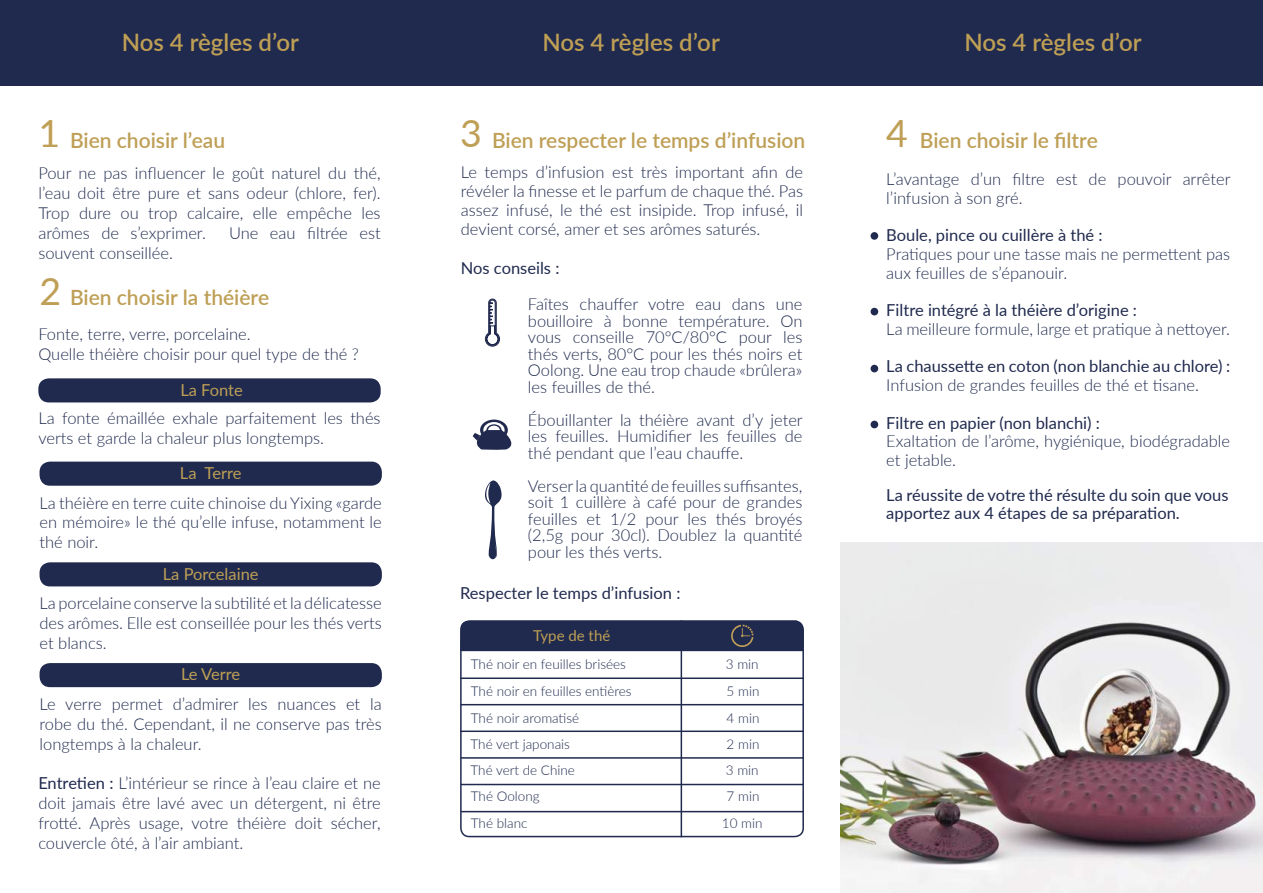
<style>
.page{position:relative;width:1263px;height:893px;background:#fff}
.page>*{position:absolute;margin:0;border:0;box-sizing:border-box;transform-origin:0 0}
.t1{font:37.5px "Lato";color:#be9f55}
.t2{font:600 24px "Lato";color:#be9f55}
.t3{font:600 21px "Lato";color:#be9f55}
.t4{font:300 16.5px/19.8px "Lato";color:#202a4e;text-align:justify}
.t5{font:16.5px/18.8px "Lato";color:#202a4e}
.t6{font:16.5px "Lato";color:#be9f55}
.t7{font:15px "Lato";color:#be9f55}
.t8{font:300 13.5px/26.5px "Lato";color:#202a4e}
.s1{font-weight:400}
</style>
<div class="page">
<div style="left:0;top:0;width:1263px;height:85px;background:#202a4e"></div>
<div style="left:38px;top:378px;width:343px;height:24px;background:#202a4e;border-radius:10px"></div>
<div style="left:40px;top:462px;width:342px;height:24px;background:#202a4e;border-radius:10px"></div>
<div style="left:40px;top:562px;width:342px;height:24px;background:#202a4e;border-radius:10px"></div>
<div style="left:40px;top:663px;width:342px;height:24px;background:#202a4e;border-radius:10px"></div>
<div style="left:460px;top:620px;width:344px;height:217px;border:2px solid #202a4e;border-radius:9px"></div>
<hr style="left:460px;top:677px;width:343px;height:2px;background:#202a4e">
<hr style="left:460px;top:704px;width:343px;height:1px;background:#202a4e">
<hr style="left:460px;top:730px;width:343px;height:2px;background:#202a4e">
<hr style="left:460px;top:757px;width:343px;height:2px;background:#202a4e">
<hr style="left:461px;top:784px;width:343px;height:1px;background:#202a4e">
<hr style="left:461px;top:811px;width:343px;height:1px;background:#202a4e">
<hr style="left:681px;top:620px;width:1px;height:217px;background:#202a4e">
<div style="left:460px;top:620px;width:344px;height:31px;background:#202a4e"></div>
<svg style="left:485px;top:298px;width:15px;height:49px"></svg>
<svg style="left:473px;top:420px;width:39px;height:30px"></svg>
<svg style="left:485px;top:480px;width:17px;height:79px"></svg>
<div style="left:870px;top:232px;width:8px;height:8px;background:#202a4e;border-radius:50%"></div>
<div style="left:870px;top:308px;width:8px;height:7px;background:#202a4e;border-radius:50%"></div>
<div style="left:870px;top:365px;width:8px;height:7px;background:#202a4e;border-radius:50%"></div>
<div style="left:870px;top:421px;width:8px;height:7px;background:#202a4e;border-radius:50%"></div>
<img style="left:840px;top:542px;width:423px;height:351px">
<h2 class="t2" style="left:122px;top:25px;width:179px">Nos 4 règles d’or</h2>
<h2 class="t2" style="left:542px;top:25px;width:179px">Nos 4 règles d’or</h2>
<h2 class="t2" style="left:964px;top:25px;width:179px">Nos 4 règles d’or</h2>
<h1 class="t1" style="left:38px;top:107px;width:23px">1</h1>
<h1 class="t1" style="left:460px;top:107px;width:23px">3</h1>
<p class="t3" style="left:70px;top:125px;width:157px">Bien choisir l’eau</p>
<p class="t3" style="left:492px;top:125px;width:315px">Bien respecter le temps d’infusion</p>
<p class="t4" style="left:38px;top:163px;width:344px">Pour ne pas influencer le goût naturel du thé, l’eau doit être pure et sans odeur (chlore, fer).<br>Trop dure ou trop calcaire, elle empêche les arômes de s’exprimer.</p>
<p class="t4" style="left:229px;top:222px;width:153px">Une eau filtrée est</p>
<p class="t4" style="left:38px;top:242px;width:136px">souvent conseillée.</p>
<h1 class="t1" style="left:40px;top:265px;width:23px">2</h1>
<p class="t3" style="left:70px;top:283px;width:201px">Bien choisir la théière</p>
<p class="t4" style="left:38px;top:324px;width:322px">Fonte, terre, verre, porcelaine.<br>Quelle théière choisir pour quel type de thé ?</p>
<p class="t6" style="left:180px;top:378px;width:64px">La Fonte</p>
<p class="t4" style="left:38px;top:408px;width:344px">La fonte émaillée exhale parfaitement les thés verts et garde la chaleur plus longtemps.</p>
<p class="t6" style="left:180px;top:461px;width:63px">La Terre</p>
<p class="t4" style="left:40px;top:492px;width:344px">La théière en terre cuite chinoise du Yixing «garde en mémoire» le thé qu’elle infuse, notamment le thé noir.</p>
<p class="t6" style="left:163px;top:562px;width:97px">La Porcelaine</p>
<p class="t4" style="left:40px;top:593px;width:344px">La porcelaine conserve la subtilité et la délicatesse des arômes. Elle est conseillée pour les thés verts et blancs.</p>
<p class="t4" style="left:461px;top:162px;width:344px;line-height:18.8px">Le temps d’infusion est très important afin de révéler la finesse et le parfum de chaque thé. Pas assez infusé, le thé est insipide. Trop infusé, il devient corsé, amer et ses arômes saturés.</p>
<p class="t5" style="left:461px;top:258px;width:100px">Nos conseils :</p>
<p class="t4" style="left:528px;top:295px;width:276px;line-height:16.5px">Faîtes chauffer votre eau dans une bouilloire à bonne température. On vous conseille 70°C/80°C pour les thés verts, 80°C pour les thés noirs et Oolong. Une eau trop chaude «brûlera» les feuilles de thé.</p>
<p class="t4" style="left:528px;top:411px;width:276px;line-height:16.5px">Ébouillanter la théière avant d’y jeter les feuilles. Humidifier les feuilles de thé pendant que l’eau chauffe.</p>
<p class="t4" style="left:528px;top:477px;width:276px;line-height:16.5px">Verser la quantité de feuilles suffisantes, soit 1 cuillère à café pour de grandes feuilles et 1/2 pour les thés broyés (2,5g pour 30cl). Doublez la quantité pour les thés verts.</p>
<p class="t5" style="left:460px;top:583px;width:222px">Respecter le temps d’infusion :</p>
<p class="t7" style="left:533px;top:625px;width:79px">Type de thé</p>
<p class="t6" style="left:181px;top:662px;width:61px">Le Verre</p>
<p class="t8" style="left:470px;top:651px;width:163px">Thé noir en feuilles brisées<br>Thé noir en feuilles entières<br>Thé noir aromatisé<br>Thé vert japonais<br>Thé vert de Chine<br>Thé Oolong<br>Thé blanc</p>
<p class="t8" style="left:722px;top:651px;width:42px;text-align:center">3 min<br>5 min<br>4 min<br>2 min<br>3 min<br>7 min<br>10 min</p>
<p class="t4" style="left:40px;top:694px;width:344px">Le verre permet d’admirer les nuances et la robe du thé. Cependant, il ne conserve pas très longtemps à la chaleur.</p>
<p class="t4" style="left:38px;top:773px;width:344px"><span class="s1">Entretien :</span> L’intérieur se rince à l’eau claire et ne doit jamais être lavé avec un détergent, ni être frotté. Après usage, votre théière doit sécher, couvercle ôté, à l’air ambiant.</p>
<h1 class="t1" style="left:886px;top:107px;width:23px">4</h1>
<p class="t3" style="left:920px;top:125px;width:179px">Bien choisir le filtre</p>
<p class="t4" style="left:886px;top:169px;width:346px;line-height:18.8px">L’avantage d’un filtre est de pouvoir arrêter l’infusion à son gré.</p>
<p class="t5" style="left:886px;top:225px;width:218px">Boule, pince ou cuillère à thé :</p>
<p class="t4" style="left:886px;top:244px;width:345px;line-height:18.8px">Pratiques pour une tasse mais ne permettent pas aux feuilles de s’épanouir.</p>
<p class="t5" style="left:886px;top:300px;width:252px">Filtre intégré à la théière d’origine :</p>
<p class="t4" style="left:886px;top:318px;width:345px">La meilleure formule, large et pratique à nettoyer.</p>
<p class="t5" style="left:886px;top:356px;width:345px">La chaussette en coton (non blanchie au chlore) :</p>
<p class="t4" style="left:886px;top:375px;width:314px">Infusion de grandes feuilles de thé et tisane.</p>
<p class="t5" style="left:886px;top:412px;width:215px">Filtre en papier (non blanchi) :</p>
<p class="t4" style="left:886px;top:431px;width:345px;line-height:18.8px">Exaltation de l’arôme, hygiénique, biodégradable et jetable.</p>
<p class="t5" style="left:886px;top:485px;width:344px">La réussite de votre thé résulte du soin que vous apportez aux 4 étapes de sa préparation.</p>
</div>
